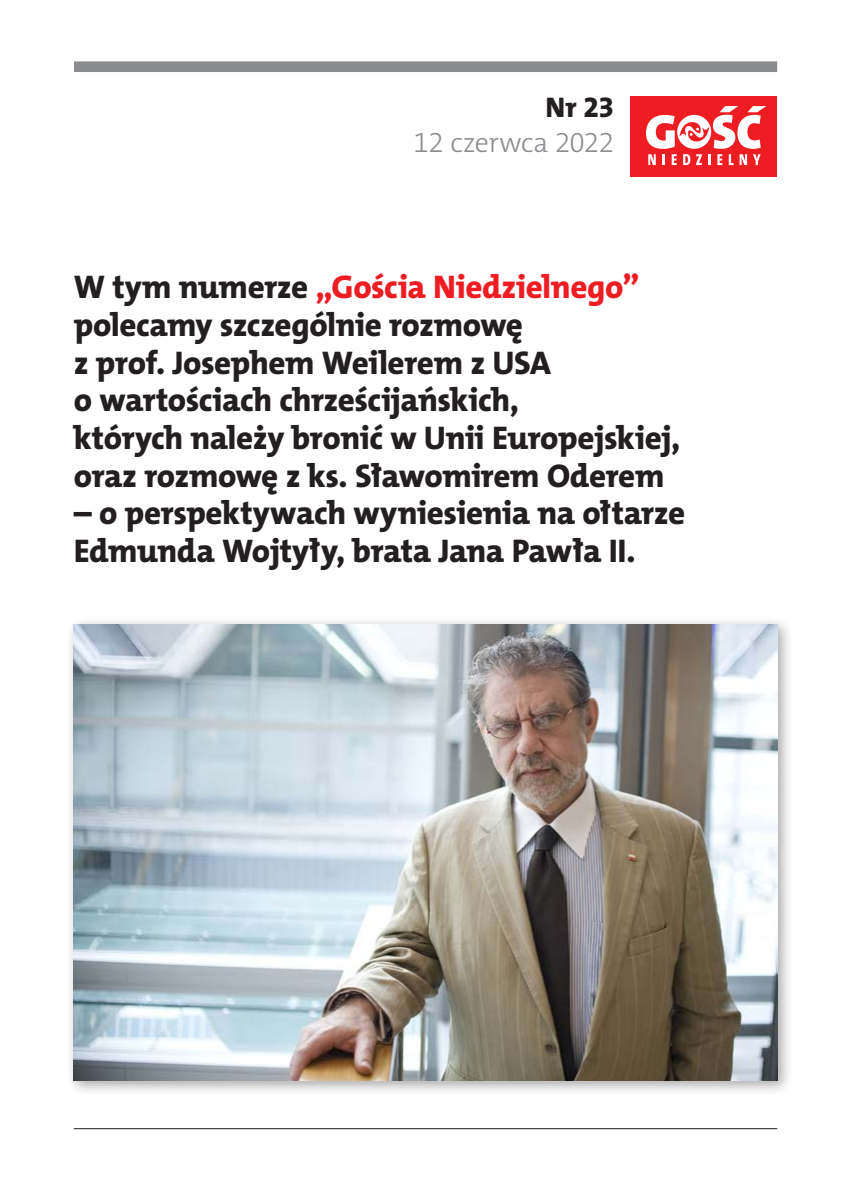
<style>
.page{position:relative;width:851px;height:1191px;background:#fff}
.page>*{position:absolute;margin:0;border:0;box-sizing:border-box;transform-origin:0 0}
.opis_głowny{font:33px/37.6px "The Mix HP8 Ex Bld";letter-spacing:-.01em;color:#231f20}
.nr{font:28.6px "The Mix HP8 Ex Bld";color:#231f20}
.data{font:28px "The Mix HP3 Lig";letter-spacing:-.015em;color:#8a8c8f}
.s1{color:#ee1d23}
</style>
<div class="page">
<hr style="left:74px;top:1128px;width:703px;height:1px;background:#231f20">
<div style="left:66px;top:616px;width:727px;height:480px;background:#231f20;opacity:.4"></div>
<img style="left:74px;top:624px;width:703px;height:456px">
<div style="left:74px;top:61px;width:703px;height:11px;background:#8a8c8f"></div>
<div style="left:630px;top:96px;width:147px;height:81px;background:#ee1d23"></div>
<svg style="left:646px;top:106px;width:120px;height:59px"></svg>
<p class="nr" style="left:545px;top:89px;width:70px">Nr 23</p>
<p class="data" style="left:413px;top:125px;width:202px">12 czerwca 2022</p>
<p class="opis_głowny" style="left:74px;top:269px;width:607px">W tym numerze <span class="s1">„Gościa Niedzielnego” </span>polecamy szczególnie rozmowę<br>z prof. Josephem Weilerem z USA<br>o wartościach chrześcijańskich,<br>których należy bronić w Unii Europejskiej, oraz rozmowę z ks. Sławomirem Oderem</p>
<p class="opis_głowny" style="left:74px;top:495px;width:612px">– o perspektywach wyniesienia na ołtarze<br>Edmunda Wojtyły, brata Jana Pawła II.</p>
</div>
